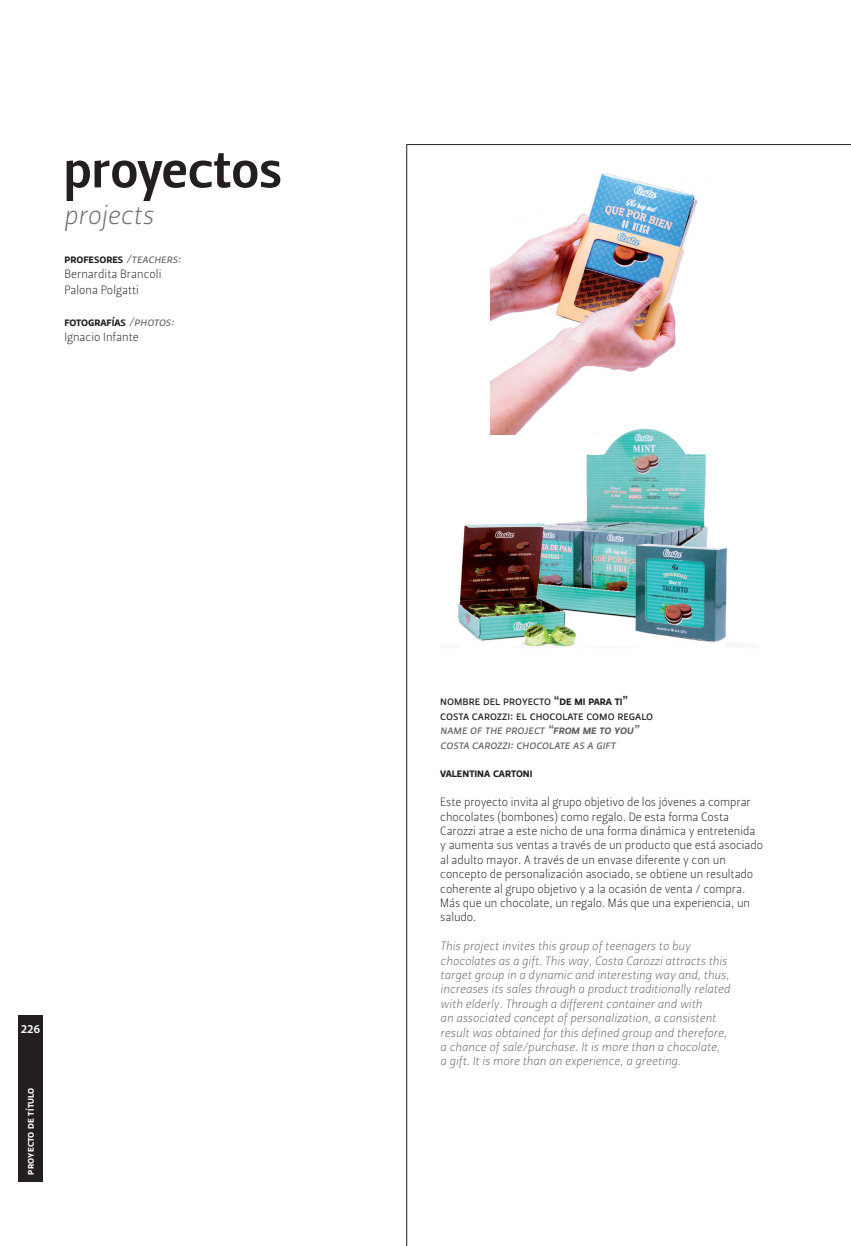
<style>
.page{position:relative;width:851px;height:1246px;background:#fff}
.page>*{position:absolute;margin:0;border:0;box-sizing:border-box;transform-origin:0 0}
.t1{font:52.65px "Leitura Sans Grot 3";color:#231f20}
.t2{font:26.25px "Leitura Sans Italic 1";color:#6c6d70}
.t3{font:12px/14.4px "Leitura Sans Grot 1";letter-spacing:-.005em;color:#231f20}
.t4{font:12px/14.4px "Leitura Sans Italic 1";color:#636366}
.t5{font:12px/14.4px "Leitura Sans Grot 2";color:#231f20}
.t6{font:12px/14.4px "Leitura Sans Italic 2";color:#636366}
.t7{font:12px "Leitura Sans Grot 3";color:#231f20}
.t8{font:12px "Leitura Sans Grot 3";color:#fff}
.t9{font:10.5px "Leitura Sans Grot 3";letter-spacing:.01em;color:#fff}
.s1{font-family:"Leitura Sans Italic 2";color:#6c6d70}
.s2{font-family:"Leitura Sans Grot 3"}
.s3{font-family:"Leitura Sans Italic 3"}
</style>
<div class="page">
<hr style="left:406px;top:144px;width:444px;height:1px;background:#231f20">
<div style="left:19px;top:1015px;width:24px;height:167px;background:#231f20"></div>
<img style="left:490px;top:173px;width:208px;height:229px">
<hr style="left:406px;top:145px;width:1px;height:1101px;background:#231f20">
<img style="left:458px;top:402px;width:269px;height:245px">
<h1 class="t1" style="left:64px;top:138px;width:220px">proyectos</h1>
<h2 class="t2" style="left:64px;top:200px;width:91px">projects</h2>
<p class="t7" style="left:64px;top:251px;width:118px">profesores <span class="s1">/teachers:</span></p>
<p class="t3" style="left:64px;top:266px;width:99px;line-height:15.5px">Bernardita Brancoli<br>Palona Polgatti</p>
<p class="t7" style="left:64px;top:314px;width:111px">fotografías <span class="s1">/photos:</span></p>
<p class="t3" style="left:64px;top:330px;width:76px">Ignacio Infante</p>
<p class="t8" style="left:21px;top:1022px;width:21px">226</p>
<p class="t9" style="left:24px;top:1174px;width:88px;rotate:-90deg">proyecto de título</p>
<p class="t5" style="left:440px;top:694px;width:214px">nombre del proyecto <span class="s2">“de mi para ti” </span>costa carozzi: el chocolate como regalo</p>
<p class="t6" style="left:440px;top:723px;width:200px">name of the project <span class="s3">“from me to you” </span>costa carozzi: chocolate as a gift</p>
<p class="t7" style="left:440px;top:766px;width:94px">valentina cartoni</p>
<p class="t3" style="left:440px;top:795px;width:324px">Este proyecto invita al grupo objetivo de los jóvenes a comprar chocolates (bombones) como regalo. De esta forma Costa Carozzi atrae a este nicho de una forma dinámica y entretenida y aumenta sus ventas a través de un producto que está asociado al adulto mayor. A través de un envase diferente y con un concepto de personalización asociado, se obtiene un resultado coherente al grupo objetivo y a la ocasión de venta / compra.<br>Más que un chocolate, un regalo. Más que una experiencia, un saludo.</p>
<p class="t4" style="left:440px;top:939px;width:291px">This project invites this group of teenagers to buy chocolates as a gift. This way, Costa Carozzi attracts this target group in a dynamic and interesting way and, thus, increases its sales through a product traditionally related with elderly. Through a different container and with<br>an associated concept of personalization, a consistent result was obtained for this defined group and therefore, a chance of sale/purchase. It is more than a chocolate,<br>a gift. It is more than an experience, a greeting.</p>
</div>
